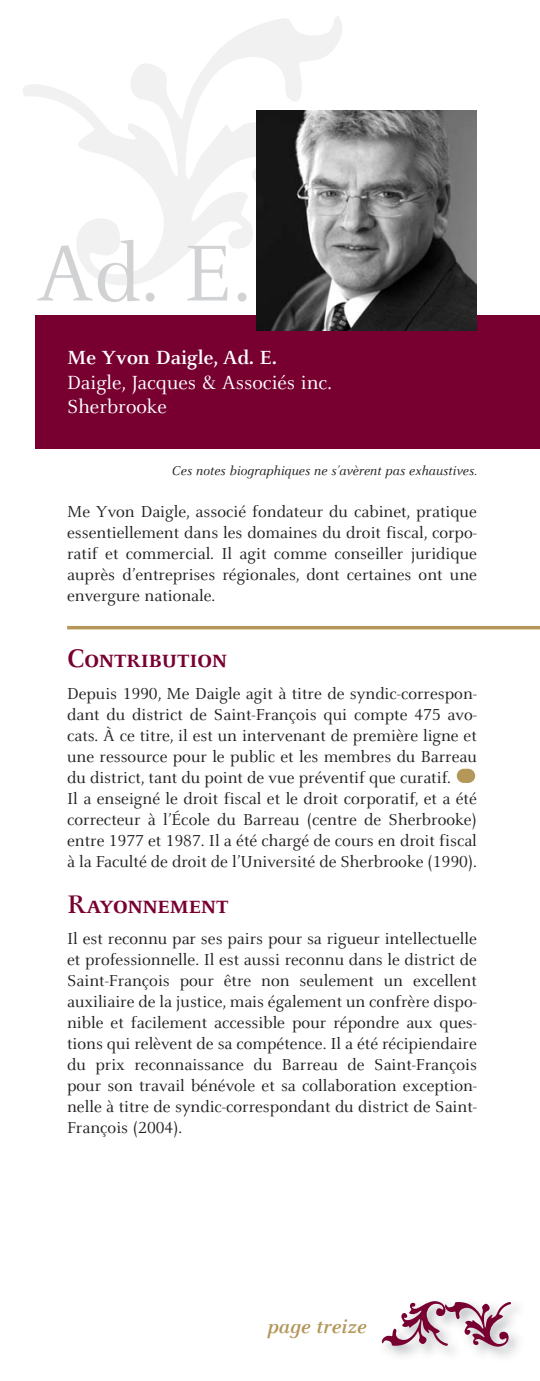
<style>
.page{position:relative;width:540px;height:1381px;background:#fff}
.page>*{position:absolute;margin:0;border:0;box-sizing:border-box;transform-origin:0 0}
.t1{font:87.5px "Barreau";color:#d1d2d4}
.t2{font:700 28px "Barreau Caps";color:#780031}
.t3{font:21px/24.5px "Barreau";color:#fff}
.t4{font:700 21px "Barreau";color:#fff}
.t5{font:italic 700 21px "Barreau";color:#b49759}
.t6{font:17.5px/21px "Barreau";color:#231f20;text-align:justify}
.t7{font:italic 14px "Barreau";color:#231f20}
</style>
<div class="page">
<div style="left:456px;top:768px;width:19px;height:15px;background:#b49759;border-radius:7px"></div>
<div style="left:36px;top:315px;width:504px;height:134px;background:#780031"></div>
<img style="left:256px;top:110px;width:221px;height:221px">
<hr style="left:67px;top:626px;width:473px;height:3px;background:#b49759">
<svg style="left:383px;top:1301px;width:128px;height:45px"></svg>
<h1 class="t1" style="left:36px;top:238px;width:217px">Ad. E.</h1>
<p class="t4" style="left:67px;top:349px;width:211px">Me Yvon Daigle, Ad. E.</p>
<p class="t3" style="left:67px;top:371px;width:266px">Daigle, Jacques &amp; Associés inc.<br>Sherbrooke</p>
<p class="t7" style="left:172px;top:465px;width:306px">Ces notes biographiques ne s’avèrent pas exhaustives.</p>
<p class="t6" style="left:67px;top:502px;width:411px">Me Yvon Daigle, associé fondateur du cabinet, pratique essentiellement dans les domaines du droit fiscal, corpo&shy;ratif et commercial. Il agit comme conseiller juridique auprès d’entreprises régionales, dont certaines ont une envergure nationale.</p>
<h2 class="t2" style="left:67px;top:641px;width:161px">Contribution</h2>
<p class="t6" style="left:67px;top:684px;width:411px;text-align:left">Depuis 1990, Me Daigle agit à titre de syndic-correspon&shy;dant du district de Saint-François qui compte 475 avo&shy;cats. À ce titre, il est un intervenant de première ligne et une ressource pour le public et les membres du Barreau du district, tant du point de vue préventif que curatif.<br>Il a enseigné le droit fiscal et le droit corporatif, et a été correcteur à l’École du Barreau (centre de Sherbrooke) entre 1977 et 1987. Il a été chargé de cours en droit fiscal à la Faculté de droit de l’Université de Sherbrooke (1990).</p>
<h2 class="t2" style="left:67px;top:886px;width:163px">Rayonnement</h2>
<p class="t6" style="left:67px;top:929px;width:411px">Il est reconnu par ses pairs pour sa rigueur intellectuelle et professionnelle. Il est aussi reconnu dans le district de Saint-François pour être non seulement un excellent auxiliaire de la justice, mais également un confrère dispo&shy;nible et facilement accessible pour répondre aux ques&shy;tions qui relèvent de sa compétence. Il a été récipiendaire du prix reconnaissance du Barreau de Saint-François pour son travail bénévole et sa collaboration exception&shy;nelle à titre de syndic-correspondant du district de Saint-François (2004).</p>
<p class="t5" style="left:267px;top:1318px;width:101px">page treize</p>
</div>
